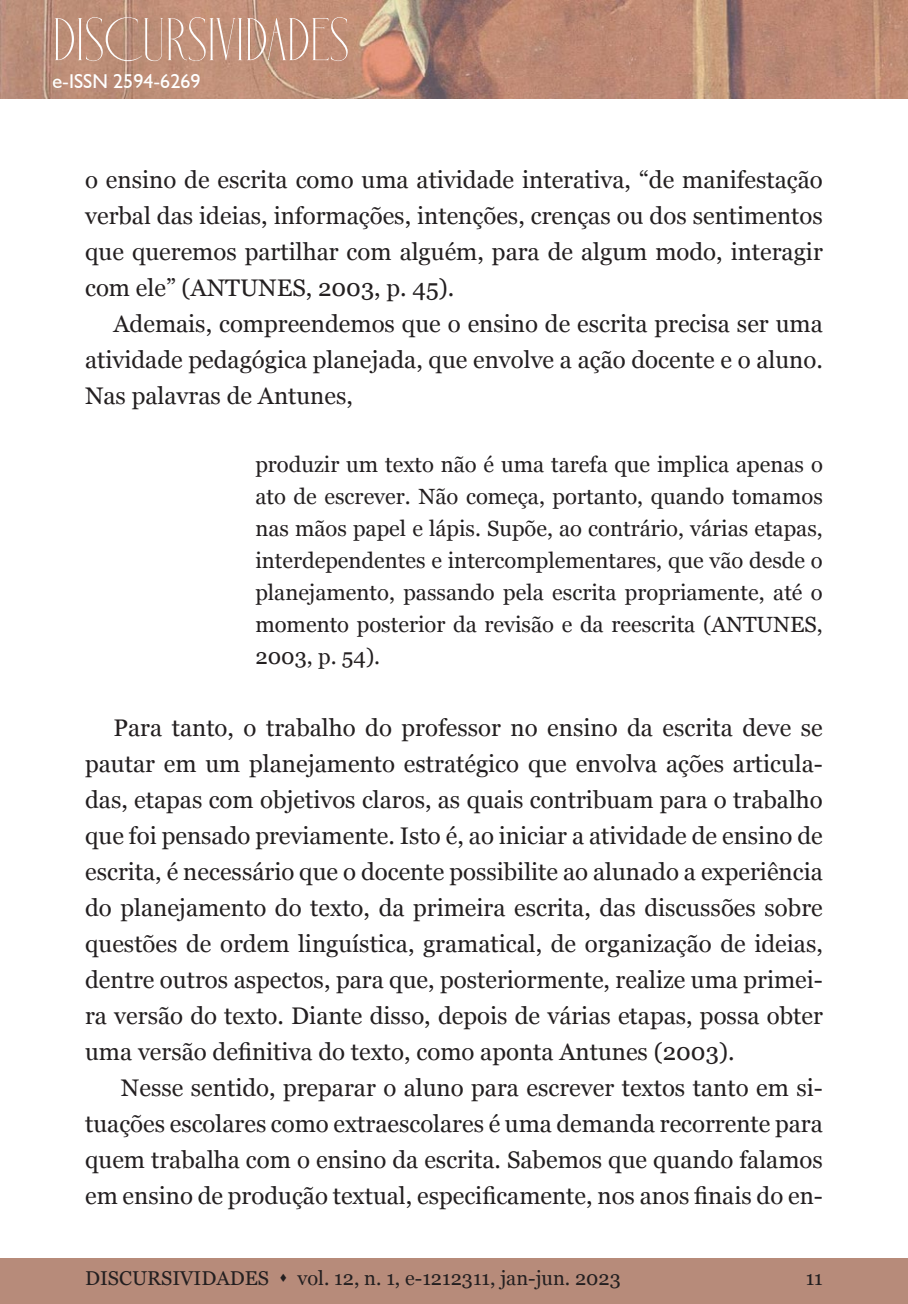
<style>
.page{position:relative;width:908px;height:1304px;background:#fff}
.page>*{position:absolute;margin:0;border:0;box-sizing:border-box;transform-origin:0 0}
.t1{font:60px "Holipop";color:#fff}
.t2{font:24px/36px "Georgia";color:#231f20;text-align:justify}
.t3{font:22px/32px "Georgia";color:#231f20;text-align:justify}
.t4{font:20px "Georgia";color:#231f20}
.t5{font:20px "Humanist 521 BT";color:#fff}
</style>
<div class="page">
<div style="left:0;top:1259px;width:907px;height:45px;background:#b78b7a"></div>
<img style="left:0;top:0;width:907px;height:99px">
<h1 class="t1" style="left:52px;top:10px;width:298px">DISCURSIVIDADES</h1>
<p class="t5" style="left:52px;top:69px;width:150px">e-ISSN 2594-6269</p>
<p class="t2" style="left:85px;top:161px;width:739px">o ensino de escrita como uma atividade interativa, “de manifestação verbal das ideias, informações, intenções, crenças ou dos sentimentos que queremos partilhar com alguém, para de algum modo, interagir com ele” (ANTUNES, 2003, p. 45).</p>
<p class="t2" style="left:85px;top:305px;width:738px;text-indent:28px">Ademais, compreendemos que o ensino de escrita precisa ser uma atividade pedagógica planejada, que envolve a ação docente e o aluno.<br>Nas palavras de Antunes,</p>
<p class="t3" style="left:255px;top:448px;width:568px">produzir um texto não é uma tarefa que implica apenas o ato de escrever. Não começa, portanto, quando tomamos nas mãos papel e lápis. Supõe, ao contrário, várias etapas, interdependentes e intercomplementares, que vão desde o planejamento, passando pela escrita propriamente, até o momento posterior da revisão e da reescrita (ANTUNES, 2003, p. 54).</p>
<p class="t2" style="left:85px;top:709px;width:739px;text-indent:28px">Para tanto, o trabalho do professor no ensino da escrita deve se pautar em um planejamento estratégico que envolva ações articula&shy;das, etapas com objetivos claros, as quais contribuam para o trabalho que foi pensado previamente. Isto é, ao iniciar a atividade de ensino de escrita, é necessário que o docente possibilite ao alunado a experiência do planejamento do texto, da primeira escrita, das discussões sobre questões de ordem linguística, gramatical, de organização de ideias, dentre outros aspectos, para que, posteriormente, realize uma primei&shy;ra versão do texto. Diante disso, depois de várias etapas, possa obter uma versão definitiva do texto, como aponta Antunes (2003).</p>
<p class="t2" style="left:85px;top:1069px;width:739px;text-indent:36px">Nesse sentido, preparar o aluno para escrever textos tanto em si&shy;tuações escolares como extraescolares é uma demanda recorrente para quem trabalha com o ensino da escrita. Sabemos que quando falamos em ensino de produção textual, especificamente, nos anos finais do en-</p>
<p class="t4" style="left:85px;top:1264px;width:537px">DISCURSIVIDADES ▲ vol. 12, n. 1, e-1212311, jan-jun. 2023</p>
<p class="t4" style="left:805px;top:1264px;width:19px">11</p>
</div>
